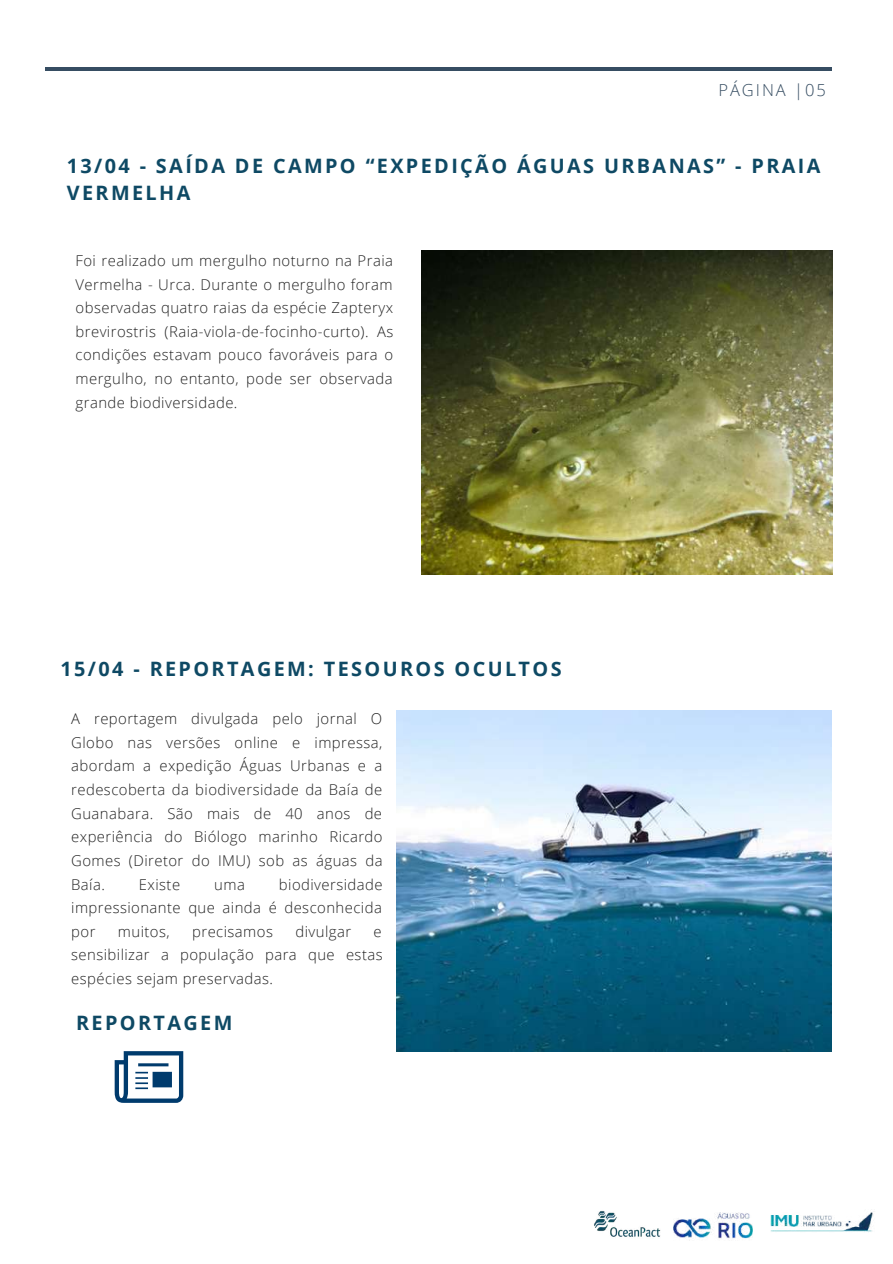
<style>
.page{position:relative;width:893px;height:1264px;background:#fff}
.page>*{position:absolute;margin:0;border:0;box-sizing:border-box;transform-origin:0 0}
.t1{font:700 19.8px/27px "Open Sans";letter-spacing:.12em;color:#0e4964}
.t2{font:300 16.5px "Open Sans";letter-spacing:.12em;color:#364d62}
.t3{font:300 14.85px/23.5px "Open Sans";letter-spacing:.03em;color:#222;text-align:justify}
</style>
<div class="page">
<hr style="left:46px;top:67px;width:785px;height:4px;background:#364d62">
<img style="left:770px;top:1212px;width:103px;height:20px">
<img style="left:594px;top:1211px;width:67px;height:26px">
<img style="left:673px;top:1212px;width:79px;height:29px">
<img style="left:421px;top:250px;width:411px;height:324px">
<img style="left:397px;top:710px;width:434px;height:341px">
<svg style="left:115px;top:1051px;width:68px;height:51px"></svg>
<p class="t2" style="left:718px;top:79px;width:109px">PÁGINA |05</p>
<h1 class="t1" style="left:67px;top:152px;width:755px">13/04 - SAÍDA DE CAMPO “EXPEDIÇÃO ÁGUAS URBANAS” - PRAIA<br>VERMELHA</h1>
<p class="t3" style="left:76px;top:248px;width:319px">Foi realizado um mergulho noturno na Praia Vermelha - Urca. Durante o mergulho foram observadas quatro raias da espécie Zapteryx brevirostris (Raia-viola-de-focinho-curto). As condições estavam pouco favoráveis para o mergulho, no entanto, pode ser observada grande biodiversidade.</p>
<h1 class="t1" style="left:60px;top:655px;width:502px">15/04 - REPORTAGEM: TESOUROS OCULTOS</h1>
<p class="t3" style="left:71px;top:706px;width:313px">A reportagem divulgada pelo jornal O Globo nas versões online e impressa, abordam a expedição Águas Urbanas e a redescoberta da biodiversidade da Baía de Guanabara. São mais de 40 anos de experiência do Biólogo marinho Ricardo Gomes (Diretor do IMU) sob as águas da Baía.</p>
<p class="t3" style="left:71px;top:872px;width:313px;text-indent:208px">biodiversidade impressionante que ainda é desconhecida por</p>
<p class="t3" style="left:139px;top:872px;width:43px">Existe</p>
<p class="t3" style="left:214px;top:872px;width:32px">uma</p>
<p class="t3" style="left:118px;top:919px;width:53px">muitos,</p>
<p class="t3" style="left:192px;top:919px;width:82px">precisamos</p>
<p class="t3" style="left:295px;top:919px;width:57px">divulgar</p>
<p class="t3" style="left:71px;top:919px;width:313px;text-indent:302px">e sensibilizar a população para que estas espécies sejam preservadas.</p>
<h1 class="t1" style="left:76px;top:1008px;width:158px">REPORTAGEM</h1>
</div>
